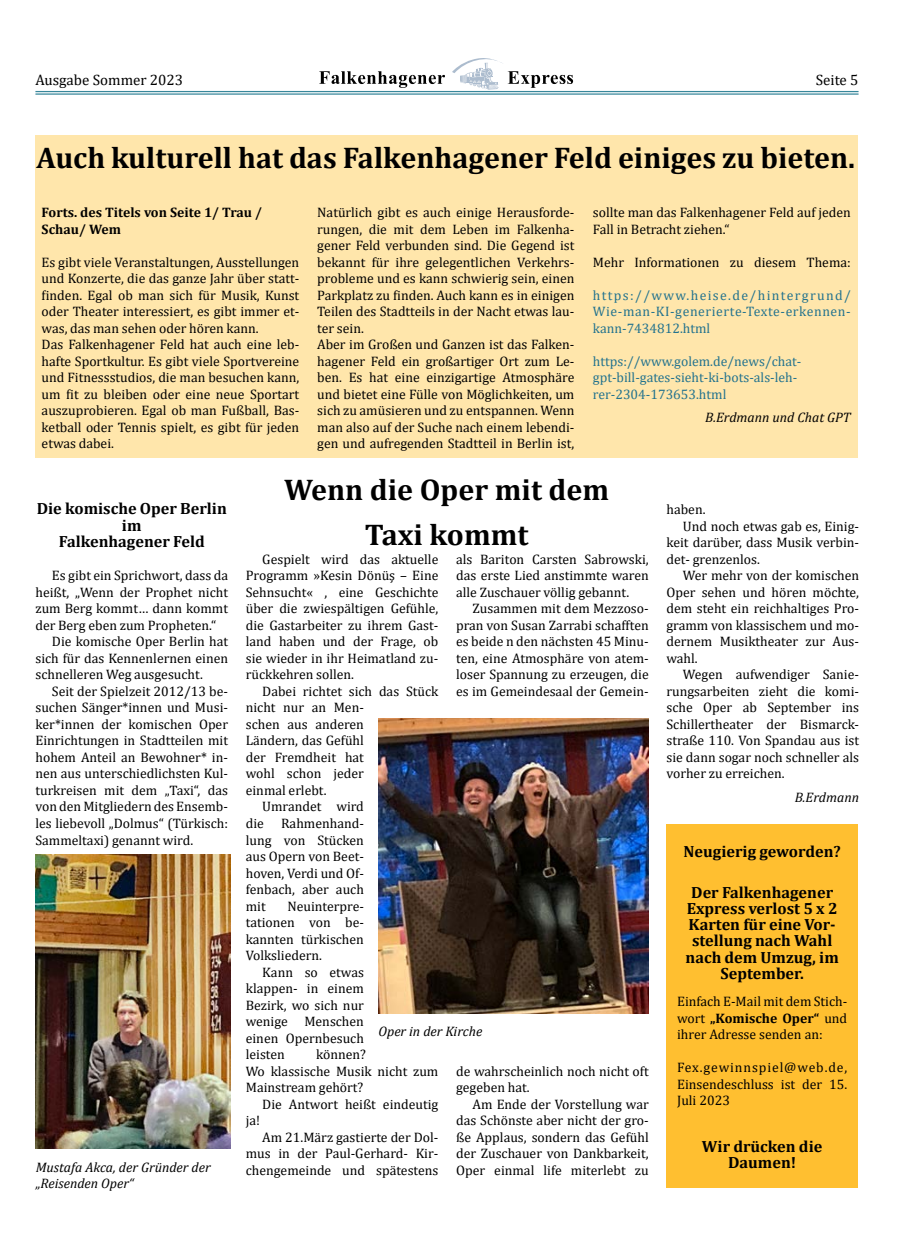
<style>
.page{position:relative;width:904px;height:1241px;background:#fff}
.page>*{position:absolute;margin:0;border:0;box-sizing:border-box;transform-origin:0 0}
.t1{font:700 30px/45px "Cambria";color:#000;text-align:center}
.t2{font:700 16.25px/16.2px "Cambria";color:#000;text-align:center}
.t3{font:15px "Cambria";color:#000}
.t4{font:13.75px/16.5px "Cambria";color:#000;text-align:justify}
.t5{font:13.75px/16.5px "Cambria";color:#24738e;text-align:justify}
.t6{font:italic 13.75px/16.5px "Cambria";color:#000}
.t7{font:700 13.75px/16.5px "Cambria";color:#000}
.s1{font-weight:700}
</style>
<div class="page">
<hr style="left:35px;top:91px;width:823px;height:1px;background:#38879b">
<hr style="left:35px;top:93px;width:823px;height:2px;background:#38879b">
<svg style="left:319px;top:71px;width:126px;height:17px"></svg>
<svg style="left:452px;top:58px;width:121px;height:32px"></svg>
<div style="left:35px;top:135px;width:822px;height:322px;background:#ffe6ab"></div>
<img style="left:35px;top:854px;width:195px;height:294px">
<div style="left:666px;top:824px;width:191px;height:363px;background:#ffbf30"></div>
<img style="left:378px;top:718px;width:270px;height:294px">
<p class="t3" style="left:35px;top:71px;width:149px">Ausgabe Sommer 2023</p>
<p class="t3" style="left:815px;top:71px;width:44px">Seite 5</p>
<h1 class="t1" style="left:36px;top:134px;width:820px">Auch kulturell hat das Falkenhagener Feld einiges zu bieten.</h1>
<p class="t7" style="left:42px;top:204px;width:222px">Forts. des Titels von Seite 1/ Trau /<br>Schau/ Wem</p>
<p class="t4" style="left:42px;top:253px;width:259px;text-align:left">Es gibt viele Veranstaltungen, Ausstellungen und Konzerte, die das ganze Jahr über statt&shy;finden. Egal ob man sich für Musik, Kunst oder Theater interessiert, es gibt immer et&shy;was, das man sehen oder hören kann.<br>Das Falkenhagener Feld hat auch eine leb&shy;hafte Sportkultur. Es gibt viele Sportvereine und Fitnessstudios, die man besuchen kann, um fit zu bleiben oder eine neue Sportart auszuprobieren. Egal ob man Fußball, Bas&shy;ketball oder Tennis spielt, es gibt für jeden etwas dabei.</p>
<p class="t4" style="left:317px;top:204px;width:259px;text-align:left">Natürlich gibt es auch einige Herausforde&shy;rungen, die mit dem Leben im Falkenha&shy;gener Feld verbunden sind. Die Gegend ist bekannt für ihre gelegentlichen Verkehrs&shy;probleme und es kann schwierig sein, einen Parkplatz zu finden. Auch kann es in einigen Teilen des Stadtteils in der Nacht etwas lau&shy;ter sein.<br>Aber im Großen und Ganzen ist das Falken&shy;hagener Feld ein großartiger Ort zum Le&shy;ben. Es hat eine einzigartige Atmosphäre und bietet eine Fülle von Möglichkeiten, um sich zu amüsieren und zu entspannen. Wenn man also auf der Suche nach einem lebendi&shy;gen und aufregenden Stadtteil in Berlin ist,</p>
<p class="t4" style="left:593px;top:204px;width:259px">sollte man das Falkenhagener Feld auf jeden<br>Fall in Betracht ziehen.“</p>
<p class="t4" style="left:593px;top:253px;width:259px">Mehr Informationen zu diesem Thema:</p>
<p class="t5" style="left:593px;top:286px;width:259px">https://www.heise.de/hintergrund/ Wie-man-KI-generierte-Texte-erkennen&shy;kann-7434812.html</p>
<p class="t5" style="left:593px;top:352px;width:210px;text-align:left">https://www.golem.de/news/chat&shy;gpt-bill-gates-sieht-ki-bots-als-leh&shy;rer-2304-173653.html</p>
<p class="t6" style="left:705px;top:408px;width:147px">B.Erdmann und Chat GPT</p>
<p class="t2" style="left:37px;top:500px;width:192px">Die komische Oper Berlin im<br>Falkenhagener Feld</p>
<p class="t4" style="left:52px;top:567px;width:178px">Es gibt ein Sprichwort, dass da</p>
<p class="t4" style="left:35px;top:583px;width:194px">heißt, „Wenn der Prophet nicht</p>
<p class="t4" style="left:35px;top:600px;width:194px">zum Berg kommt… dann kommt</p>
<p class="t4" style="left:35px;top:616px;width:182px">der Berg eben zum Propheten.“</p>
<p class="t4" style="left:52px;top:633px;width:178px">Die komische Oper Berlin hat</p>
<p class="t4" style="left:35px;top:649px;width:194px">sich für das Kennenlernen einen</p>
<p class="t4" style="left:35px;top:666px;width:169px">schnelleren Weg ausgesucht.</p>
<p class="t4" style="left:52px;top:682px;width:178px">Seit der Spielzeit 2012/13 be-</p>
<p class="t4" style="left:35px;top:699px;width:194px">suchen Sänger*innen und Musi-</p>
<p class="t4" style="left:35px;top:715px;width:194px">ker*innen der komischen Oper</p>
<p class="t4" style="left:35px;top:732px;width:194px">Einrichtungen in Stadtteilen mit</p>
<p class="t4" style="left:35px;top:748px;width:194px">hohem Anteil an Bewohner* in-</p>
<p class="t4" style="left:35px;top:765px;width:194px">nen aus unterschiedlichsten Kul-</p>
<p class="t4" style="left:35px;top:781px;width:194px">turkreisen mit dem „Taxi“, das</p>
<p class="t4" style="left:35px;top:798px;width:194px">von den Mitgliedern des Ensemb-</p>
<p class="t4" style="left:35px;top:814px;width:194px">les liebevoll „Dolmus“ (Türkisch:</p>
<p class="t4" style="left:35px;top:831px;width:159px">Sammeltaxi) genannt wird.</p>
<p class="t6" style="left:36px;top:1158px;width:176px">Mustafa Akca, der Gründer der „Reisenden Oper“</p>
<h1 class="t1" style="left:284px;top:466px;width:326px">Wenn die Oper mit dem<br>Taxi kommt</h1>
<p class="t4" style="left:246px;top:550px;width:194px;text-indent:16px">Gespielt wird das aktuelle Programm »Kesin Dönüş – Eine Sehnsucht« , eine Geschichte über die zwiespältigen Gefühle, die Gastarbeiter zu ihrem Gast&shy;land haben und der Frage, ob sie wieder in ihr Heimatland zu&shy;rückkehren sollen.</p>
<p class="t4" style="left:262px;top:682px;width:178px">Dabei richtet sich das Stück</p>
<p class="t4" style="left:246px;top:699px;width:120px">nicht nur an Men-</p>
<p class="t4" style="left:246px;top:715px;width:120px">schen aus anderen</p>
<p class="t4" style="left:246px;top:732px;width:120px">Ländern, das Gefühl</p>
<p class="t4" style="left:246px;top:748px;width:120px">der Fremdheit hat</p>
<p class="t4" style="left:246px;top:765px;width:120px">wohl schon jeder</p>
<p class="t4" style="left:246px;top:781px;width:82px">einmal erlebt.</p>
<p class="t4" style="left:262px;top:798px;width:103px">Umrandet wird</p>
<p class="t4" style="left:246px;top:814px;width:20px">die</p>
<p class="t4" style="left:456px;top:550px;width:194px">als Bariton Carsten Sabrowski, das erste Lied anstimmte waren alle Zuschauer völlig gebannt.</p>
<p class="t4" style="left:456px;top:600px;width:194px;text-indent:16px">Zusammen mit dem Mezzoso&shy;pran von Susan Zarrabi schafften es beide n den nächsten 45 Minu&shy;ten, eine Atmosphäre von atem&shy;loser Spannung zu erzeugen, die es im Gemeindesaal der Gemein-</p>
<p class="t4" style="left:246px;top:814px;width:120px;text-indent:35px">Rahmenhand&shy;lung von Stücken aus Opern von Beet&shy;hoven, Verdi und Of&shy;fenbach, aber auch mit</p>
<p class="t4" style="left:246px;top:897px;width:120px;text-indent:42px">Neuinterpre&shy;tationen von be&shy;kannten türkischen Volksliedern.</p>
<p class="t4" style="left:246px;top:963px;width:120px;text-indent:16px">Kann so etwas klappen- in einem Bezirk, wo sich nur wenige Menschen einen Opernbesuch leisten</p>
<p class="t6" style="left:378px;top:1022px;width:105px">Oper in der Kirche</p>
<p class="t4" style="left:246px;top:1045px;width:194px;text-align:left;text-indent:70px">können?<br>Wo klassische Musik nicht zum<br>Mainstream gehört?</p>
<p class="t4" style="left:262px;top:1095px;width:178px">Die Antwort heißt eindeutig</p>
<p class="t4" style="left:246px;top:1111px;width:16px">ja!</p>
<p class="t4" style="left:246px;top:1128px;width:194px;text-indent:16px">Am 21.März gastierte der Dol&shy;mus in der Paul-Gerhard- Kir&shy;chengemeinde und spätestens</p>
<p class="t4" style="left:456px;top:1062px;width:194px">de wahrscheinlich noch nicht oft gegeben hat.</p>
<p class="t4" style="left:456px;top:1095px;width:194px;text-indent:16px">Am Ende der Vorstellung war das Schönste aber nicht der gro&shy;ße Applaus, sondern das Gefühl der Zuschauer von Dankbarkeit, Oper einmal life miterlebt zu</p>
<p class="t4" style="left:666px;top:501px;width:41px">haben.</p>
<p class="t4" style="left:683px;top:517px;width:178px">Und noch etwas gab es, Einig-</p>
<p class="t4" style="left:666px;top:534px;width:194px">keit darüber, dass Musik verbin-</p>
<p class="t4" style="left:666px;top:550px;width:95px">det- grenzenlos.</p>
<p class="t4" style="left:683px;top:567px;width:178px">Wer mehr von der komischen</p>
<p class="t4" style="left:666px;top:583px;width:194px">Oper sehen und hören möchte,</p>
<p class="t4" style="left:666px;top:600px;width:194px">dem steht ein reichhaltiges Pro-</p>
<p class="t4" style="left:666px;top:616px;width:194px">gramm von klassischem und mo-</p>
<p class="t4" style="left:666px;top:633px;width:194px">dernem Musiktheater zur Aus-</p>
<p class="t4" style="left:666px;top:649px;width:33px">wahl.</p>
<p class="t4" style="left:683px;top:666px;width:178px">Wegen aufwendiger Sanie-</p>
<p class="t4" style="left:666px;top:682px;width:194px">rungsarbeiten zieht die komi-</p>
<p class="t4" style="left:666px;top:699px;width:194px">sche Oper ab September ins</p>
<p class="t4" style="left:666px;top:715px;width:194px">Schillertheater der Bismarck-</p>
<p class="t4" style="left:666px;top:732px;width:194px">straße 110. Von Spandau aus ist</p>
<p class="t4" style="left:666px;top:748px;width:194px">sie dann sogar noch schneller als</p>
<p class="t4" style="left:666px;top:765px;width:120px">vorher zu erreichen.</p>
<p class="t6" style="left:794px;top:788px;width:66px">B.Erdmann</p>
<p class="t2" style="left:683px;top:842px;width:159px">Neugierig geworden?</p>
<p class="t2" style="left:685px;top:883px;width:155px">Der Falkenhagener<br>Express verlost 5 x 2<br>Karten für eine Vor&shy;stellung nach Wahl nach dem Umzug, im<br>September.</p>
<p class="t4" style="left:677px;top:992px;width:172px">Einfach E-Mail mit dem Stich&shy;wort <span class="s1">„Komische Oper“</span> und ihrer Adresse senden an:</p>
<p class="t4" style="left:677px;top:1058px;width:172px">Fex.gewinnspiel@web.de, Einsendeschluss ist der 15.<br>Juli 2023</p>
<p class="t2" style="left:702px;top:1137px;width:122px">Wir drücken die<br>Daumen!</p>
</div>
